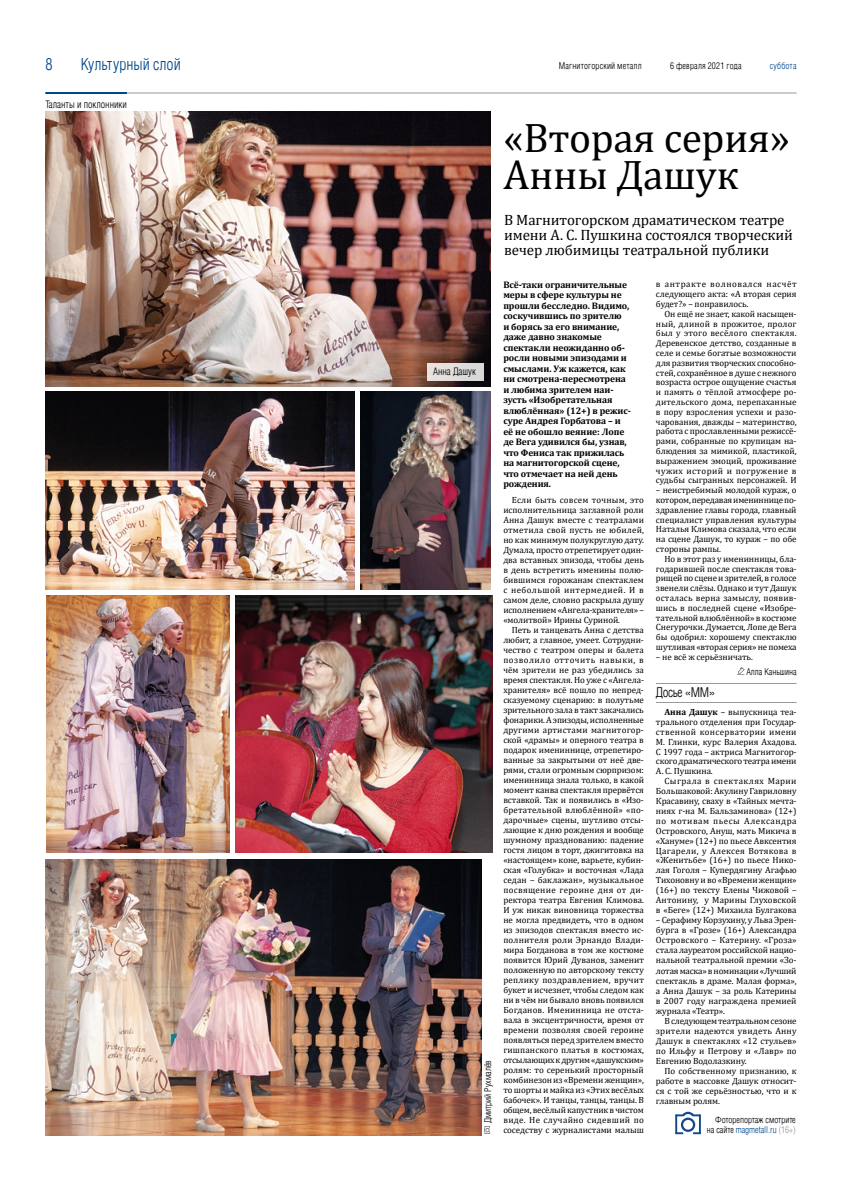
<style>
.page{position:relative;width:842px;height:1191px;background:#fff}
.page>*{position:absolute;margin:0;border:0;box-sizing:border-box;transform-origin:0 0}
.t1{font:41.5px/37px "Cambria";letter-spacing:-.01em;color:#000}
.t2{font:300 condensed 16px "AG Letterica";letter-spacing:-.005em;color:#00488b}
.t3{font:15px/15px "Cambria";letter-spacing:-.01em;color:#000}
.t4{font:300 condensed 13px "AG Letterica";letter-spacing:-.03em;color:#000}
.t5{font:300 condensed 10px "AG Letterica";color:#000}
.t6{font:700 9.5px/10.5px "Cambria";letter-spacing:-.01em;color:#000}
.t7{font:9px/10px "Cambria";letter-spacing:-.01em;color:#000;text-align:justify}
.t8{font:300 condensed 9px/10px "AG Letterica";color:#000;text-align:right}
.t9{font:300 condensed 9px "AG Letterica";letter-spacing:.02em;color:#000}
.t10{font:300 condensed 9px "AG Letterica";letter-spacing:.02em;color:#00488b}
.s1{font-weight:700}
.s2{color:#00488b}
.s3{color:#999}
</style>
<div class="page">
<svg style="left:484px;top:1126px;width:6px;height:8px"></svg>
<hr style="left:45px;top:93px;width:752px;height:1px;background:#999">
<hr style="left:45px;top:92px;width:82px;height:2px;background:#00488b">
<hr style="left:656px;top:683px;width:141px;height:1px;background:#999">
<hr style="left:656px;top:702px;width:141px;height:1px;background:#999">
<svg style="left:737px;top:667px;width:7px;height:8px"></svg>
<svg style="left:675px;top:1112px;width:24px;height:22px"></svg>
<hr style="left:699px;top:1114px;width:2px;height:20px;background:#13498a">
<img style="left:45px;top:859px;width:436px;height:277px">
<img style="left:235px;top:596px;width:257px;height:257px">
<img style="left:45px;top:112px;width:445px;height:275px">
<img style="left:360px;top:392px;width:130px;height:197px">
<img style="left:45px;top:392px;width:310px;height:197px">
<img style="left:46px;top:596px;width:183px;height:257px">
<div style="left:427px;top:364px;width:57px;height:17px;background:#e2dddc"></div>
<h2 class="t2" style="left:45px;top:55px;width:9px">8</h2>
<h2 class="t2" style="left:81px;top:55px;width:102px">Культурный слой</h2>
<p class="t5" style="left:45px;top:99px;width:83px">Таланты и поклонники</p>
<p class="t9" style="left:559px;top:61px;width:84px">Магнитогорский металл</p>
<p class="t9" style="left:670px;top:61px;width:73px">6 февраля 2021 года</p>
<p class="t10" style="left:770px;top:61px;width:28px">суббота</p>
<p class="t5" style="left:433px;top:366px;width:44px">Анна Дашук</p>
<p class="t8" style="left:483px;top:1123px;width:64px;rotate:-90deg">Дмитрий Рухмалёв</p>
<h1 class="t1" style="left:504px;top:119px;width:288px">«Вторая серия»<br>Анны Дашук</h1>
<h3 class="t3" style="left:504px;top:212px;width:290px">В Магнитогорском драматическом театре имени А. С. Пушкина состоялся творческий вечер любимицы театральной публики</h3>
<p class="t6" style="left:503px;top:279px;width:129px">Всё-таки ограничительные меры в сфере культуры не прошли бесследно. Видимо, соскучившись по зрителю<br>и борясь за его внимание, даже давно знакомые спектакли неожиданно об&shy;росли новыми эпизодами и смыслами. Уж кажется, как ни смотрена-пересмотрена и любима зрителем наи&shy;зусть «Изобретательная влюблённая» (12+) в режис&shy;суре Андрея Горбатова – и её не обошло веяние: Лопе де Вега удивился бы, узнав, что Фениса так прижилась на магнитогорской сцене, что отмечает на ней день рождения.</p>
<p class="t7" style="left:503px;top:495px;width:142px;text-indent:8px">Если быть совсем точным, это исполнительница заглавной роли Анна Дашук вместе с театралами отметила свой пусть не юбилей, но как минимум полукруглую дату.<br>Думала, просто отрепетирует один&shy;два вставных эпизода, чтобы день в день встретить именины полю&shy;бившимся горожанам спектаклем с небольшой интермедией. И в самом деле, словно раскрыла душу исполнением «Ангела-хранителя» – «молитвой» Ирины Суриной.</p>
<p class="t7" style="left:503px;top:625px;width:142px;text-indent:8px">Петь и танцевать Анна с детства любит, а главное, умеет. Сотрудни&shy;чество с театром оперы и балета позволило отточить навыки, в чём зрители не раз убедились за время спектакля. Но уже с «Ангела&shy;хранителя» всё пошло по непред&shy;сказуемому сценарию: в полутьме зрительного зала в такт закачались фонарики. А эпизоды, исполненные другими артистами магнитогор&shy;ской «драмы» и оперного театра в подарок имениннице, отрепетиро&shy;ванные за закрытыми от неё две&shy;рями, стали огромным сюрпризом: именинница знала только, в какой момент канва спектакля прервётся вставкой. Так и появились в «Изо&shy;бретательной влюблённой» «по&shy;дарочные» сцены, шутливо отсы&shy;лающие к дню рождения и вообще шумному празднованию: падение гостя лицом в торт, джигитовка на «настоящем» коне, варьете, кубин&shy;ская «Голубка» и восточная «Лада седан – баклажан», музыкальное посвящение героине дня от ди&shy;ректора театра Евгения Климова.<br>И уж никак виновница торжества не могла предвидеть, что в одном из эпизодов спектакля вместо ис&shy;полнителя роли Эрнандо Влади&shy;мира Богданова в том же костюме появится Юрий Дуванов, заменит положенную по авторскому тексту реплику поздравлением, вручит букет и исчезнет, чтобы следом как ни в чём ни бывало вновь появился Богданов. Именинница не отста&shy;вала в эксцентричности, время от времени позволяя своей героине появляться перед зрителем вместо гишпанского платья в костюмах, отсылающих к другим «дашукским» ролям: то серенький просторный комбинезон из «Времени женщин», то шорты и майка из «Этих весёлых бабочек». И танцы, танцы, танцы. В общем, весёлый капустник в чистом виде. Не случайно сидевший по соседству с журналистами малыш</p>
<p class="t7" style="left:656px;top:279px;width:142px">в антракте волновался насчёт следующего акта: «А вторая серия будет?» – понравилось.</p>
<p class="t7" style="left:656px;top:309px;width:142px;text-indent:8px">Он ещё не знает, какой насыщен&shy;ный, длиной в прожитое, пролог был у этого весёлого спектакля.<br>Деревенское детство, созданные в селе и семье богатые возможности для развития творческих способно&shy;стей, сохранённое в душе с нежного возраста острое ощущение счастья и память о тёплой атмосфере ро&shy;дительского дома, перепаханные в пору взросления успехи и разо&shy;чарования, дважды – материнство, работа с прославленными режиссё&shy;рами, собранные по крупицам на&shy;блюдения за мимикой, пластикой, выражением эмоций, проживание чужих историй и погружение в судьбы сыгранных персонажей. И</p>
<p class="t7" style="left:656px;top:485px;width:142px">– неистребимый молодой кураж, о котором, передавая имениннице по&shy;здравление главы города, главный специалист управления культуры Наталья Климова сказала, что если на сцене Дашук, то кураж – по обе стороны рампы.</p>
<p class="t7" style="left:656px;top:554px;width:142px;text-indent:8px">Но в этот раз у именинницы, бла&shy;годарившей после спектакля това&shy;рищей по сцене и зрителей, в голосе звенели слёзы. Однако и тут Дашук осталась верна замыслу, появив&shy;шись в последней сцене «Изобре&shy;тательной влюблённой» в костюме Снегурочки. Думается, Лопе де Вега бы одобрил: хорошему спектаклю шутливая «вторая серия» не помеха</p>
<p class="t7" style="left:656px;top:652px;width:98px">– не всё ж серьёзничать.</p>
<p class="t8" style="left:746px;top:667px;width:52px">Алла Каньшина</p>
<h3 class="t4" style="left:656px;top:684px;width:61px">Досье «ММ»</h3>
<p class="t7" style="left:656px;top:707px;width:142px;text-indent:8px"><span class="s1">Анна Дашук</span> – выпускница теа&shy;трального отделения при Государ&shy;ственной консерватории имени М. Глинки, курс Валерия Ахадова.<br>С 1997 года – актриса Магнитогор&shy;ского драматического театра имени А. С. Пушкина.</p>
<p class="t7" style="left:656px;top:776px;width:142px;text-indent:8px">Сыграла в спектаклях Марии Большаковой: Акулину Гавриловну Красавину, сваху в «Тайных мечта&shy;ниях г-на М. Бальзаминова» (12+) по мотивам пьесы Александра Островского, Ануш, мать Микича в «Хануме» (12+) по пьесе Авксентия Цагарели, у Алексея Вотякова в «Женитьбе» (16+) по пьесе Нико&shy;лая Гоголя – Купердягину Агафью Тихоновну и во «Времени женщин» (16+) по тексту Елены Чижовой – Антонину, у Марины Глуховской в «Беге» (12+) Михаила Булгакова</p>
<p class="t7" style="left:656px;top:915px;width:142px">– Серафиму Корзухину, у Льва Эрен&shy;бурга в «Грозе» (16+) Александра Островского – Катерину. «Гроза» стала лауреатом российской нацио&shy;нальной театральной премии «Зо&shy;лотая маска» в номинации «Лучший спектакль в драме. Малая форма», а Анна Дашук – за роль Катерины в 2007 году награждена премией журнала «Театр».</p>
<p class="t7" style="left:656px;top:1016px;width:142px;text-indent:8px">В следующем театральном сезоне зрители надеются увидеть Анну Дашук в спектаклях «12 стульев» по Ильфу и Петрову и «Лавр» по Евгению Водолазкину.</p>
<p class="t7" style="left:656px;top:1066px;width:142px;text-indent:8px">По собственному признанию, к работе в массовке Дашук относит&shy;ся с той же серьёзностью, что и к главным ролям.</p>
<p class="t8" style="left:707px;top:1114px;width:90px">Фоторепортаж смотрите на сайте <span class="s2">magmetall.ru</span> <span class="s3">(16+)</span></p>
</div>
